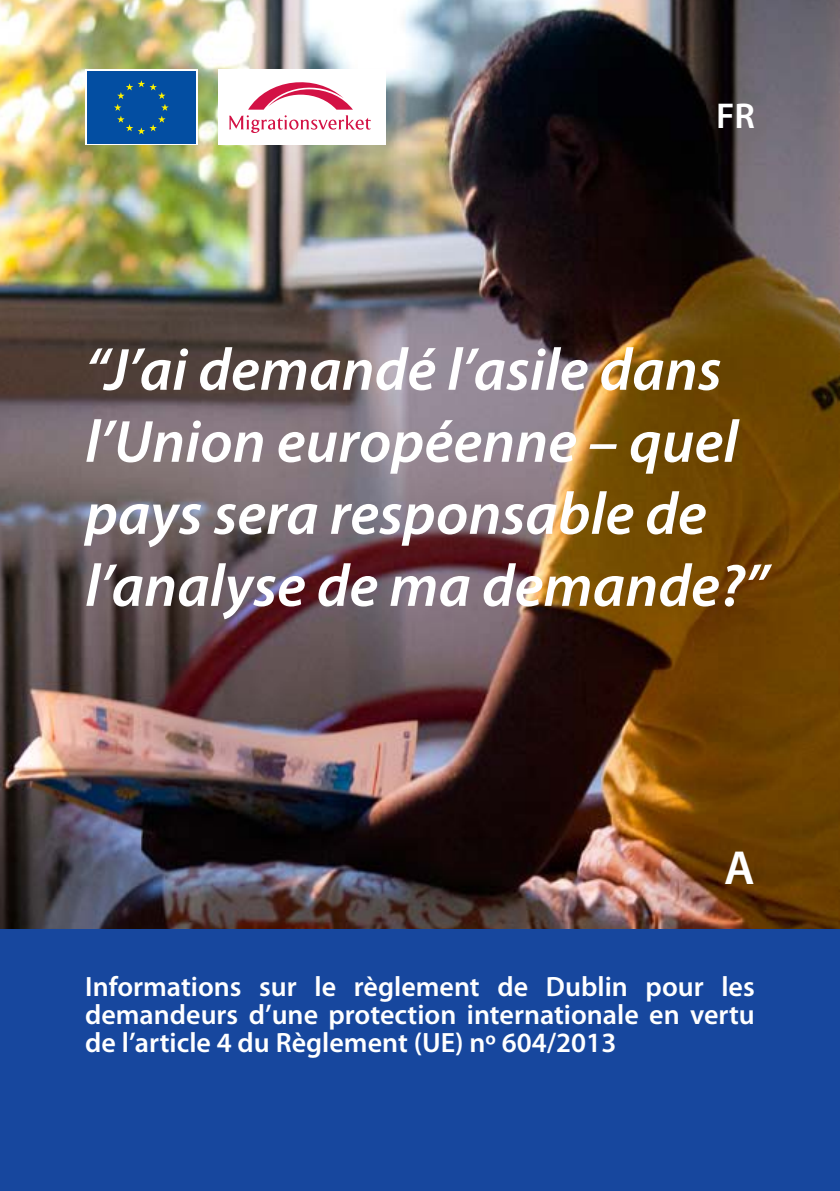
<style>
.page{position:relative;width:840px;height:1191px;background:#fff}
.page>*{position:absolute;margin:0;border:0;box-sizing:border-box;transform-origin:0 0}
.t1{font:italic 600 60px/72px "Myriad Pro";color:#fff}
.t2{font:600 48px "Myriad Pro";color:#fff}
.t3{font:600 36px "Myriad Pro";color:#fff}
.t4{font:600 28px/28px "Myriad Pro";color:#fff;text-align:justify}
</style>
<div class="page">
<img style="left:0;top:0;width:839px;height:930px">
<div style="left:0;top:930px;width:839px;height:261px;background:#17479e"></div>
<div style="left:85px;top:69px;width:112px;height:76px;background:linear-gradient(to right,#034ea2,#034ea2)"></div>
<div style="left:87px;top:72px;width:108px;height:72px;background:#034ea2"></div>
<svg style="left:114px;top:80px;width:55px;height:54px"></svg>
<div style="left:218px;top:69px;width:168px;height:76px;background:#fff"></div>
<svg style="left:229px;top:82px;width:141px;height:51px"></svg>
<p class="t3" style="left:715px;top:93px;width:40px">FR</p>
<h1 class="t1" style="left:85px;top:332px;width:684px">“J’ai demandé l’asile dans l’Union européenne – quel pays sera responsable de l’analyse de ma demande?”</h1>
<h2 class="t2" style="left:723px;top:837px;width:32px">A</h2>
<p class="t4" style="left:85px;top:972px;width:671px">Informations sur le règlement de Dublin pour les demandeurs d’une protection internationale en vertu de l’article 4 du Règlement (UE) nº 604/2013</p>
</div>
